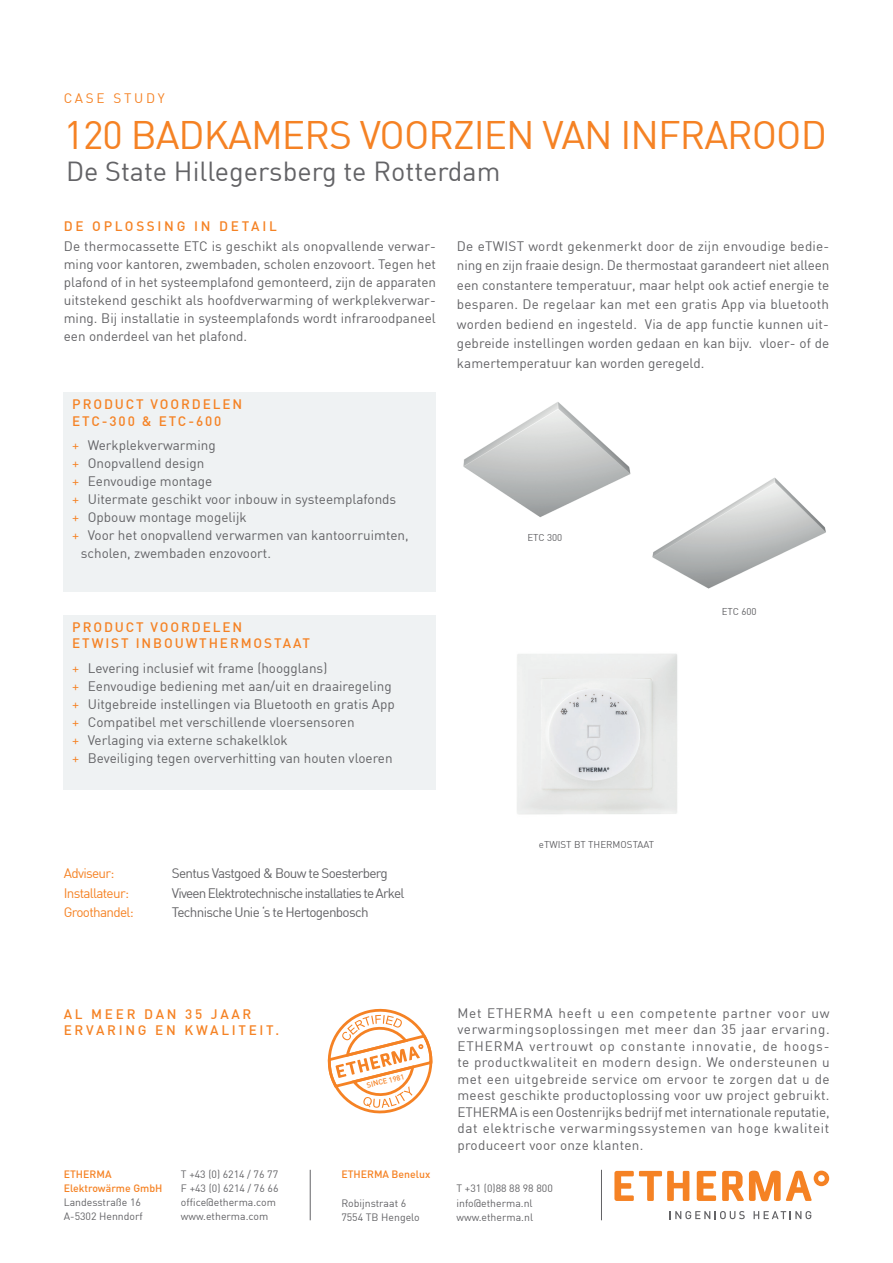
<style>
.page{position:relative;width:893px;height:1263px;background:#fff}
.page>*{position:absolute;margin:0;border:0;box-sizing:border-box;transform-origin:0 0}
.t1{font:39px "DIN";letter-spacing:-.025em;color:#f58224}
.t2{font:27px "DIN";color:#636366}
.t3{font:13.5px/18px "DIN";color:#636366;text-align:justify}
.t4{font:500 13.5px/16.5px "DIN";letter-spacing:.14em;color:#f58224}
.t5{font:13.5px "DIN";letter-spacing:-.05em;color:#636366}
.t6{font:500 13.5px/16.2px "DIN";letter-spacing:.2em;color:#f58224}
.t7{font:13.5px "DIN";letter-spacing:-.06em;color:#636366}
.t8{font:13.5px "DIN";letter-spacing:-.05em;color:#f58224}
.t9{font:13.5px "DIN";letter-spacing:.2em;color:#f58224}
.t10{font:10.5px/14.2px "DIN";color:#636366}
.t11{font:500 10.5px/14.2px "DIN";color:#f58224}
.t12{font:9.75px "DIN";color:#636366}
.t13{font:500 7.35px "DIN";color:#f58224}
.s1{color:#f58224}
</style>
<div class="page">
<img style="left:517px;top:653px;width:161px;height:162px">
<hr style="left:601px;top:1170px;width:1px;height:50px;background:#636366">
<svg style="left:327px;top:1008px;width:106px;height:106px"></svg>
<hr style="left:310px;top:1170px;width:1px;height:50px;background:#636366">
<img style="left:652px;top:477px;width:174px;height:112px">
<img style="left:463px;top:402px;width:168px;height:115px">
<svg style="left:697px;top:1171px;width:19px;height:30px"></svg>
<svg style="left:614px;top:1171px;width:75px;height:30px"></svg>
<svg style="left:722px;top:1170px;width:107px;height:31px"></svg>
<svg style="left:670px;top:1211px;width:75px;height:8px"></svg>
<svg style="left:754px;top:1211px;width:57px;height:8px"></svg>
<div style="left:64px;top:393px;width:372px;height:199px;background:#eff2f3"></div>
<div style="left:64px;top:615px;width:372px;height:174px;background:#eff2f3"></div>
<p class="t9" style="left:64px;top:90px;width:102px">CASE STUDY</p>
<h1 class="t1" style="left:64px;top:111px;width:765px">120 BADKAMERS VOORZIEN VAN INFRAROOD</h1>
<h2 class="t2" style="left:66px;top:154px;width:436px">De State Hillegersberg te Rotterdam</h2>
<p class="t6" style="left:64px;top:218px;width:214px">DE OPLOSSING IN DETAIL</p>
<p class="t3" style="left:64px;top:237px;width:374px">De thermocassette ETC is geschikt als onopvallende verwar&shy;ming voor kantoren, zwembaden, scholen enzovoort. Tegen het plafond of in het systeemplafond gemonteerd, zijn de apparaten uitstekend geschikt als hoofdverwarming of werkplekverwar&shy;ming. Bij installatie in systeemplafonds wordt infraroodpaneel een onderdeel van het plafond.</p>
<p class="t3" style="left:457px;top:236px;width:374px;line-height:19.5px">De eTWIST wordt gekenmerkt door de zijn envoudige bedie&shy;ning en zijn fraaie design. De thermostaat garandeert niet alleen een constantere temperatuur, maar helpt ook actief energie te besparen. De regelaar kan met een gratis App via bluetooth worden bediend en ingesteld. Via de app functie kunnen uit&shy;gebreide instellingen worden gedaan en kan bijv. vloer- of de kamertemperatuur kan worden geregeld.</p>
<p class="t4" style="left:72px;top:396px;width:171px">PRODUCT VOORDELEN<br>ETC-300 &amp; ETC-600</p>
<p class="t3" style="left:72px;top:436px;width:145px"><span class="s1">+</span> Werkplekverwarming</p>
<p class="t3" style="left:72px;top:454px;width:134px"><span class="s1">+</span> Onopvallend design</p>
<p class="t3" style="left:72px;top:472px;width:142px"><span class="s1">+</span> Eenvoudige montage</p>
<p class="t3" style="left:72px;top:490px;width:326px"><span class="s1">+</span> Uitermate geschikt voor inbouw in systeemplafonds</p>
<p class="t3" style="left:72px;top:508px;width:176px"><span class="s1">+</span> Opbouw montage mogelijk</p>
<p class="t3" style="left:72px;top:526px;width:338px"><span class="s1">+</span> Voor het onopvallend verwarmen van kantoorruimten,</p>
<p class="t3" style="left:81px;top:544px;width:192px">scholen, zwembaden enzovoort.</p>
<p class="t12" style="left:527px;top:531px;width:36px">ETC 300</p>
<p class="t4" style="left:72px;top:618px;width:239px">PRODUCT VOORDELEN<br>ETWIST INBOUWTHERMOSTAAT</p>
<p class="t3" style="left:72px;top:659px;width:324px;text-align:left"><span class="s1">+</span> Levering inclusief wit frame (hoogglans)<br><span class="s1">+</span> Eenvoudige bediening met aan/uit en draairegeling <span class="s1">+</span> Uitgebreide instellingen via Bluetooth en gratis App <span class="s1">+</span> Compatibel met verschillende vloersensoren<br><span class="s1">+</span> Verlaging via externe schakelklok<br><span class="s1">+</span> Beveiliging tegen oververhitting van houten vloeren</p>
<p class="t8" style="left:64px;top:865px;width:52px">Adviseur:</p>
<p class="t5" style="left:172px;top:865px;width:218px">Sentus Vastgoed &amp; Bouw te Soesterberg</p>
<p class="t8" style="left:64px;top:884px;width:67px">Installateur:</p>
<p class="t7" style="left:172px;top:884px;width:234px">Viveen Elektrotechnische installaties te Arkel</p>
<p class="t8" style="left:64px;top:904px;width:72px">Groothandel:</p>
<p class="t5" style="left:172px;top:904px;width:198px">Technische Unie ‘s te Hertogenbosch</p>
<p class="t12" style="left:722px;top:605px;width:36px">ETC 600</p>
<p class="t12" style="left:539px;top:838px;width:117px">eTWIST BT THERMOSTAAT</p>
<p class="t6" style="left:64px;top:1005px;width:217px">AL MEER DAN 35 JAAR<br>ERVARING EN KWALITEIT.</p>
<p class="t11" style="left:64px;top:1166px;width:100px">ETHERMA<br>Elektrowärme GmbH</p>
<p class="t10" style="left:64px;top:1195px;width:81px">Landesstraße 16<br>A-5302 Henndorf</p>
<p class="t10" style="left:181px;top:1166px;width:99px">T +43 (0) 6214 / 76 77<br>F +43 (0) 6214 / 76 66 office@etherma.com www.etherma.com</p>
<p class="t13" style="left:366px;top:1081px;width:40px;rotate:-14deg">SINCE 1981</p>
<p class="t11" style="left:341px;top:1167px;width:91px">ETHERMA Benelux</p>
<p class="t10" style="left:341px;top:1195px;width:80px">Robijnstraat 6<br>7554 TB Hengelo</p>
<p class="t3" style="left:457px;top:1004px;width:374px;line-height:16.5px">Met ETHERMA heeft u een competente partner voor uw verwarmingsoplossingen met meer dan 35 jaar ervaring.<br>ETHERMA vertrouwt op constante innovatie, de hoogs&shy;te productkwaliteit en modern design. We ondersteunen u met een uitgebreide service om ervoor te zorgen dat u de meest geschikte productoplossing voor uw project gebruikt.<br>ETHERMA is een Oostenrijks bedrijf met internationale reputatie, dat elektrische verwarmingssystemen van hoge kwaliteit produceert voor onze klanten.</p>
<p class="t10" style="left:456px;top:1181px;width:98px">T +31 (0)88 88 98 800 info@etherma.nl www.etherma.nl</p>
</div>
